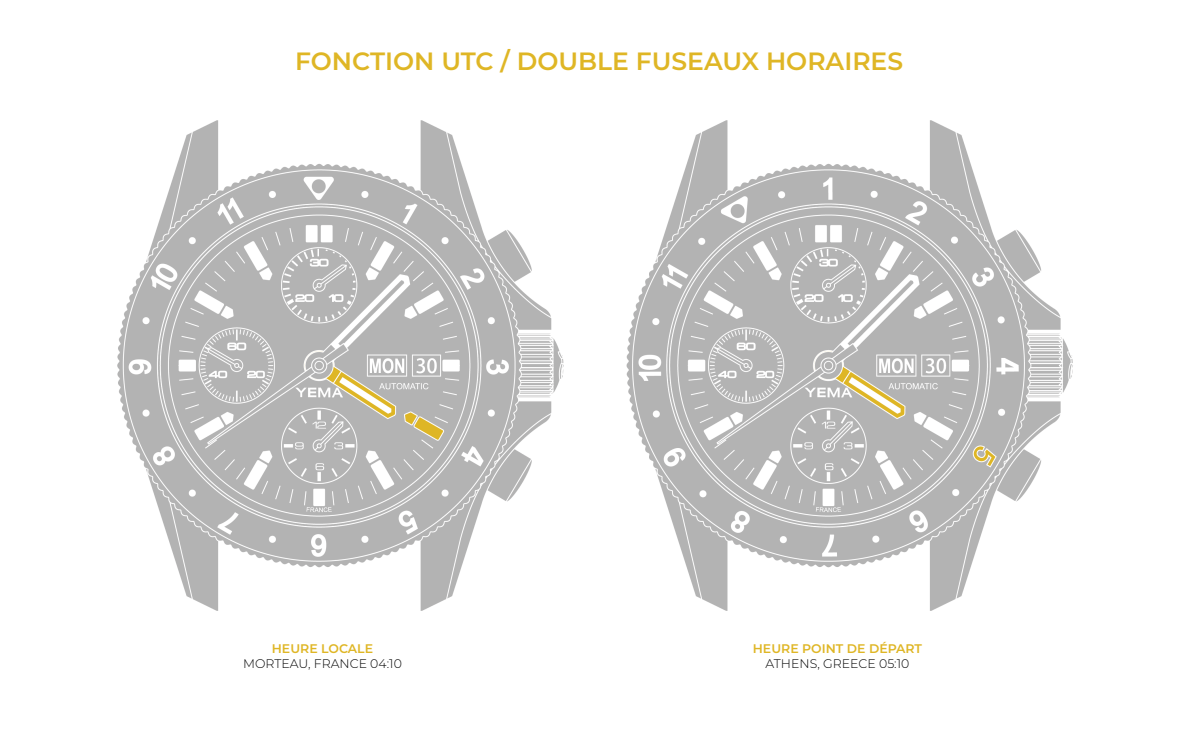
<style>
.page{position:relative;width:1200px;height:750px;background:#fff}
.page>*{position:absolute;margin:0;border:0;box-sizing:border-box;transform-origin:0 0}
.t1{font:600 25px "Montserrat";color:#dfb625}
.t2{font:300 12.5px "Montserrat";color:#000}
.t3{font:600 12.5px "Montserrat";color:#dfb625}
</style>
<div class="page">
<img style="left:117px;top:120px;width:956px;height:491px">
<h1 class="t1" style="left:295px;top:44px;width:609px">FONCTION UTC / DOUBLE FUSEAUX HORAIRES</h1>
<p class="t3" style="left:272px;top:640px;width:103px">HEURE LOCALE</p>
<p class="t2" style="left:243px;top:655px;width:160px">MORTEAU, FRANCE 04:10</p>
<p class="t3" style="left:753px;top:640px;width:171px">HEURE POINT DE DÉPART</p>
<p class="t2" style="left:766px;top:655px;width:145px">ATHENS, GREECE 05:10</p>
</div>
